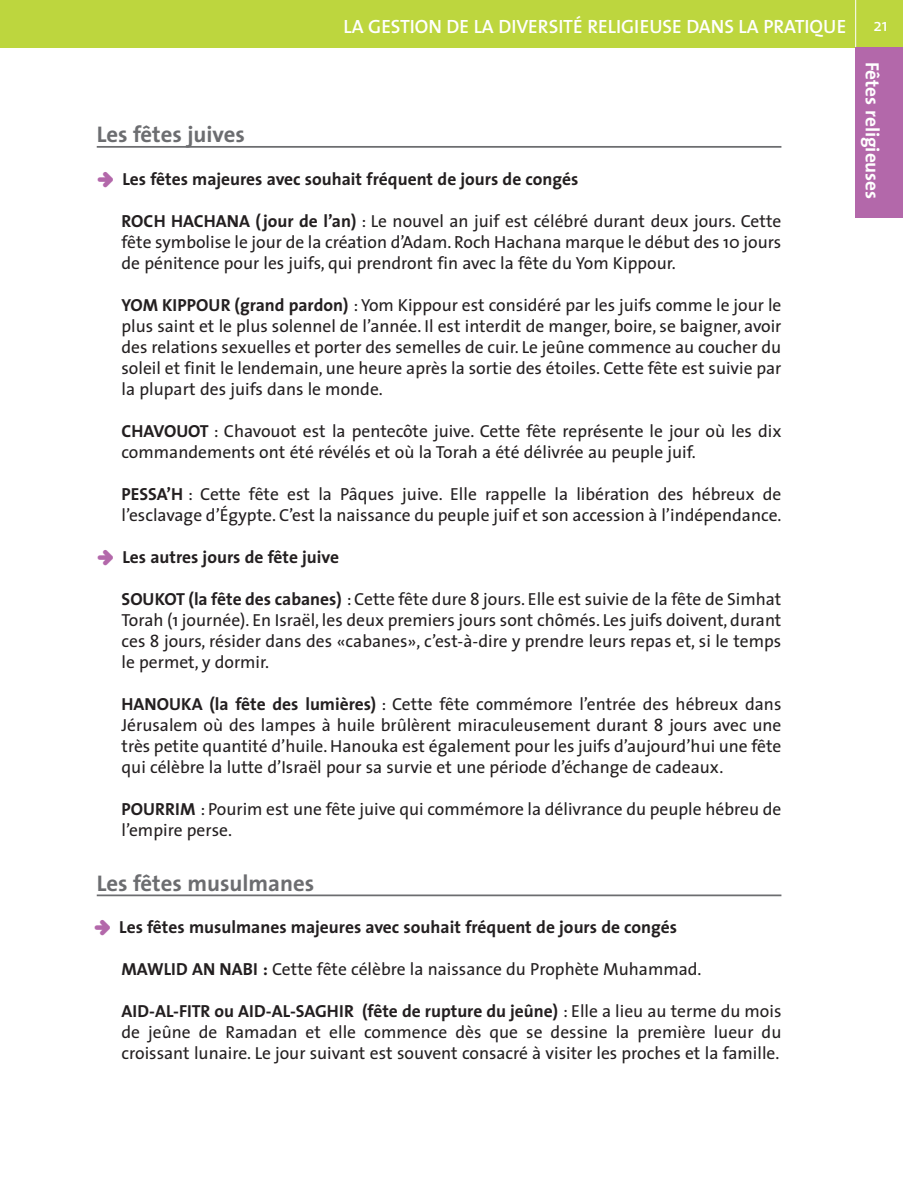
<style>
.page{position:relative;width:903px;height:1181px;background:#fff}
.page>*{position:absolute;margin:0;border:0;box-sizing:border-box;transform-origin:0 0}
.t1{font:38.5px "All My Hands";color:#b368aa}
.t2{font:700 22.75px "The Sans";color:#6c6d70}
.t3{font:19.25px "The Sans Semi Bold Caps";color:#fff}
.t4{font:700 19.25px "The Sans";color:#fff}
.t5{font:17.5px/21px "The Sans";color:#231f20;text-align:justify}
.t6{font:700 17.5px "The Sans";color:#231f20}
.t7{font:17.5px "The Sans";color:#fff}
.s1{font-weight:700}
</style>
<div class="page">
<div style="left:0;top:0;width:903px;height:47px;background:#bdd63e"></div>
<hr style="left:855px;top:0;width:1px;height:47px;background:#fff">
<div style="left:856px;top:47px;width:47px;height:171px;background:#b368aa"></div>
<hr style="left:97px;top:146px;width:684px;height:2px;background:#6c6d70">
<hr style="left:97px;top:894px;width:684px;height:2px;background:#6c6d70">
<p class="t3" style="left:343px;top:15px;width:504px">LA GESTION DE LA DIVERSITÉ RELIGIEUSE DANS LA PRATIQUE</p>
<p class="t7" style="left:873px;top:19px;width:16px">21</p>
<p class="t4" style="left:880px;top:62px;width:139px;rotate:90deg">Fêtes religieuses</p>
<h2 class="t2" style="left:97px;top:125px;width:150px">Les fêtes juives</h2>
<p class="t6" style="left:122px;top:172px;width:457px">Les fêtes majeures avec souhait fréquent de jours de congés</p>
<p class="t5" style="left:122px;top:212px;width:661px"><span class="s1">ROCH HACHANA ( jour de l’an)</span> : Le nouvel an juif est célébré durant deux jours. Cette fête symbolise le jour de la création d’Adam. Roch Hachana marque le début des 10 jours de pénitence pour les juifs, qui prendront fin avec la fête du Yom Kippour.</p>
<p class="t5" style="left:122px;top:296px;width:661px"><span class="s1">YOM KIPPOUR (grand pardon)</span> : Yom Kippour est considéré par les juifs comme le jour le plus saint et le plus solennel de l’année. Il est interdit de manger, boire, se baigner, avoir des relations sexuelles et porter des semelles de cuir. Le jeûne commence au coucher du soleil et finit le lendemain, une heure après la sortie des étoiles. Cette fête est suivie par la plupart des juifs dans le monde.</p>
<p class="t5" style="left:122px;top:422px;width:661px"><span class="s1">CHAVOUOT</span> : Chavouot est la pentecôte juive. Cette fête représente le jour où les dix commandements ont été révélés et où la Torah a été délivrée au peuple juif.</p>
<p class="t5" style="left:122px;top:485px;width:661px"><span class="s1">PESSA’H</span> : Cette fête est la Pâques juive. Elle rappelle la libération des hébreux de l’esclavage d’Égypte. C’est la naissance du peuple juif et son accession à l’indépendance.</p>
<p class="t6" style="left:122px;top:550px;width:218px">Les autres jours de fête juive</p>
<p class="t5" style="left:122px;top:590px;width:661px"><span class="s1">SOUKOT (la fête des cabanes)</span> : Cette fête dure 8 jours. Elle est suivie de la fête de Simhat Torah (1 journée). En Israël, les deux premiers jours sont chômés. Les juifs doivent, durant ces 8 jours, résider dans des «cabanes», c’est-à-dire y prendre leurs repas et, si le temps le permet, y dormir.</p>
<p class="t5" style="left:122px;top:695px;width:661px"><span class="s1">HANOUKA (la fête des lumières)</span> : Cette fête commémore l’entrée des hébreux dans Jérusalem où des lampes à huile brûlèrent miraculeusement durant 8 jours avec une très petite quantité d’huile. Hanouka est également pour les juifs d’aujourd’hui une fête qui célèbre la lutte d’Israël pour sa survie et une période d’échange de cadeaux.</p>
<p class="t5" style="left:122px;top:800px;width:661px"><span class="s1">POURRIM</span> : Pourim est une fête juive qui commémore la délivrance du peuple hébreu de l’empire perse.</p>
<h2 class="t2" style="left:97px;top:874px;width:219px">Les fêtes musulmanes</h2>
<p class="t6" style="left:119px;top:920px;width:559px">Les fêtes musulmanes majeures avec souhait fréquent de jours de congés</p>
<p class="t5" style="left:122px;top:960px;width:581px"><span class="s1">MAWLID AN NABI :</span> Cette fête célèbre la naissance du Prophète Muhammad.</p>
<p class="t5" style="left:122px;top:1002px;width:661px"><span class="s1">AID-AL-FITR ou AID-AL-SAGHIR (fête de rupture du jeûne)</span> : Elle a lieu au terme du mois de jeûne de Ramadan et elle commence dès que se dessine la première lueur du croissant lunaire. Le jour suivant est souvent consacré à visiter les proches et la famille.</p>
<h1 class="t1" style="left:98px;top:160px;width:23px">e</h1>
<h1 class="t1" style="left:98px;top:537px;width:23px">e</h1>
<h1 class="t1" style="left:95px;top:907px;width:23px">e</h1>
</div>
